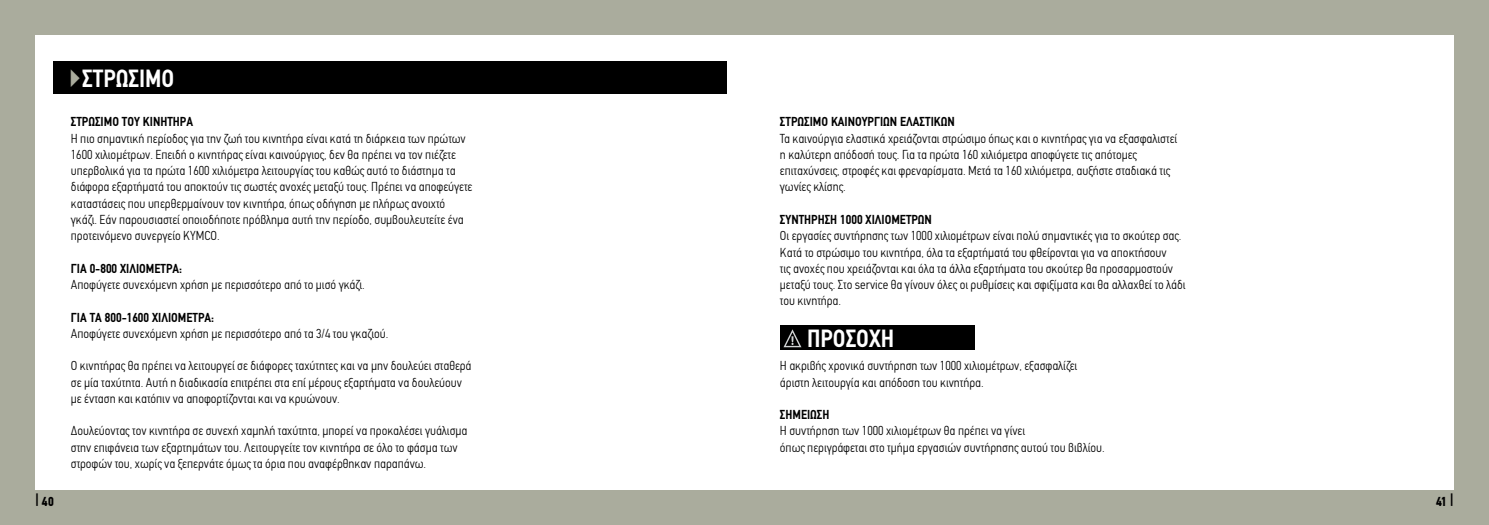
<style>
.page{position:relative;width:1489px;height:525px;background:#fff}
.page>*{position:absolute;margin:0;border:0;box-sizing:border-box;transform-origin:0 0}
.t1{font:700 25px "PF Din Text Condensed";color:#fff}
.t2{font:300 condensed 13px/16.2px "PF Din Text";color:#000}
.t3{font:700 13px "PF Din Text Condensed";color:#000}
.t4{font:900 condensed 13px "PF Din Text";color:#000}
.s1{font-family:"PF Agora Sans Pro";font-weight:400;color:#aaac9d}
</style>
<div class="page">
<div style="left:0;top:0;width:1488px;height:524px;background:#aaac9d"></div>
<div style="left:35px;top:35px;width:1418px;height:454px;background:#fff"></div>
<div style="left:53px;top:61px;width:673px;height:33px;background:#000"></div>
<div style="left:780px;top:325px;width:194px;height:25px;background:#000"></div>
<svg style="left:783px;top:329px;width:18px;height:18px"></svg>
<h1 class="t1" style="left:67px;top:64px;width:108px"><span class="s1">▶</span>ΣΤΡΩΣΙΜΟ</h1>
<p class="t3" style="left:71px;top:114px;width:13px">Στρώσιμο</p>
<p class="t3" style="left:122px;top:114px;width:73px">ΤΟΥ ΚΙΝΗΤΗΡΑ</p>
<p class="t2" style="left:71px;top:130px;width:403px">Η πιο σημαντική περίοδος για την ζωή του κινητήρα είναι κατά τη διάρκεια των πρώτων 1600 χιλιομέτρων. Επειδή ο κινητήρας είναι καινούργιος, δεν θα πρέπει να τον πιέζετε υπερβολικά για τα πρώτα 1600 χιλιόμετρα λειτουργίας του καθώς αυτό το διάστημα τα διάφορα εξαρτήματά του αποκτούν τις σωστές ανοχές μεταξύ τους. Πρέπει να αποφεύγετε καταστάσεις που υπερθερμαίνουν τον κινητήρα, όπως οδήγηση με πλήρως ανοιχτό γκάζι. Εάν παρουσιαστεί οποιοδήποτε πρόβλημα αυτή την περίοδο, συμβουλευτείτε ένα προτεινόμενο συνεργείο KYMCO.</p>
<p class="t3" style="left:71px;top:260px;width:57px">Για 0-800 χιλιόμετρα</p>
<p class="t3" style="left:179px;top:260px;width:4px">:</p>
<p class="t2" style="left:71px;top:276px;width:295px">Αποφύγετε συνεχόμενη χρήση με περισσότερο από το μισό γκάζι.</p>
<p class="t3" style="left:71px;top:309px;width:89px">Για τα 800-1600 χιλιόμετρα</p>
<p class="t3" style="left:211px;top:309px;width:4px">:</p>
<p class="t2" style="left:71px;top:325px;width:319px">Αποφύγετε συνεχόμενη χρήση με περισσότερο από τα 3/4 του γκαζιού.</p>
<p class="t2" style="left:71px;top:357px;width:402px">Ο κινητήρας θα πρέπει να λειτουργεί σε διάφορες ταχύτητες και να μην δουλεύει σταθερά σε μία ταχύτητα. Αυτή η διαδικασία επιτρέπει στα επί μέρους εξαρτήματα να δουλεύουν με ένταση και κατόπιν να αποφορτίζονται και να κρυώνουν.</p>
<p class="t2" style="left:71px;top:422px;width:398px">Δουλεύοντας τον κινητήρα σε συνεχή χαμηλή ταχύτητα, μπορεί να προκαλέσει γυάλισμα στην επιφάνεια των εξαρτημάτων του. Λειτουργείτε τον κινητήρα σε όλο το φάσμα των στροφών του, χωρίς να ξεπερνάτε όμως τα όρια που αναφέρθηκαν παραπάνω.</p>
<p class="t3" style="left:780px;top:114px;width:13px">Στρώσιμο</p>
<p class="t3" style="left:831px;top:114px;width:7px">καινούργιων</p>
<p class="t3" style="left:900px;top:114px;width:7px">ελαστικών</p>
<p class="t2" style="left:780px;top:130px;width:399px">Τα καινούργια ελαστικά χρειάζονται στρώσιμο όπως και ο κινητήρας για να εξασφαλιστεί η καλύτερη απόδοσή τους. Για τα πρώτα 160 χιλιόμετρα αποφύγετε τις απότομες επιταχύνσεις, στροφές και φρεναρίσματα. Μετά τα 160 χιλιόμετρα, αυξήστε σταδιακά τις γωνίες κλίσης.</p>
<p class="t3" style="left:780px;top:212px;width:13px">Συντήρηση</p>
<p class="t3" style="left:840px;top:212px;width:33px">1000 χιλιομέτρων</p>
<p class="t2" style="left:780px;top:227px;width:407px">Οι εργασίες συντήρησης των 1000 χιλιομέτρων είναι πολύ σημαντικές για το σκούτερ σας.<br>Κατά το στρώσιμο του κινητήρα, όλα τα εξαρτήματά του φθείρονται για να αποκτήσουν<br>τις ανοχές που χρειάζονται και όλα τα άλλα εξαρτήματα του σκούτερ θα προσαρμοστούν μεταξύ τους. Στο service θα γίνουν όλες οι ρυθμίσεις και σφιξίματα και θα αλλαχθεί το λάδι του κινητήρα.</p>
<h1 class="t1" style="left:807px;top:324px;width:88px">ΠΡΟΣΟΧΗ</h1>
<p class="t2" style="left:780px;top:357px;width:299px">Η ακριβής χρονικά συντήρηση των 1000 χιλιομέτρων, εξασφαλίζει άριστη λειτουργία και απόδοση του κινητήρα.</p>
<p class="t3" style="left:780px;top:407px;width:51px">ΣΗΜΕΙΩΣΗ</p>
<p class="t2" style="left:780px;top:422px;width:326px">Η συντήρηση των 1000 χιλιομέτρων θα πρέπει να γίνει<br>όπως περιγράφεται στο τμήμα εργασιών συντήρησης αυτού του βιβλίου.</p>
<p class="t4" style="left:35px;top:493px;width:20px">| 40</p>
<p class="t4" style="left:1435px;top:493px;width:19px">41 |</p>
</div>
